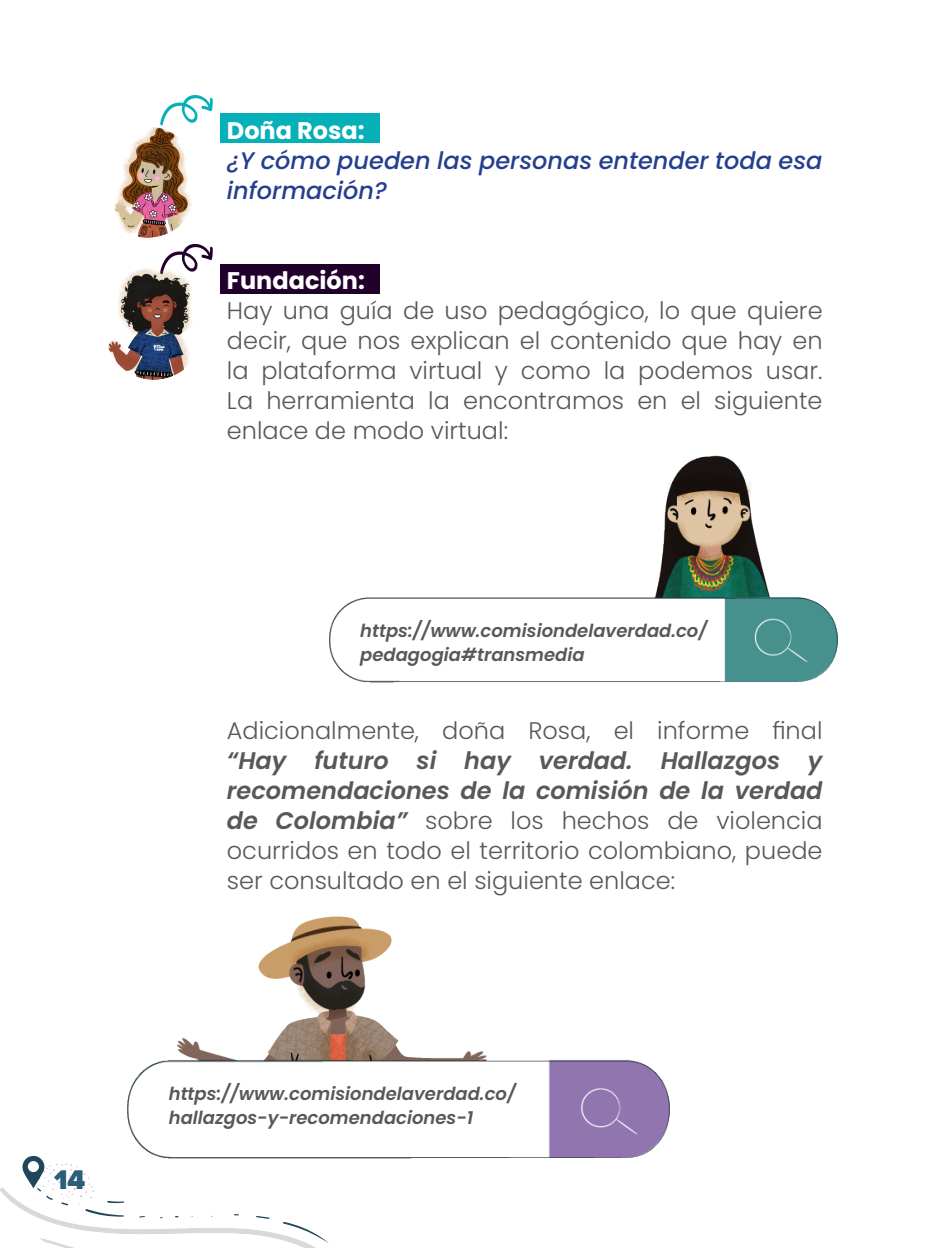
<style>
.page{position:relative;width:936px;height:1248px;background:#fff}
.page>*{position:absolute;margin:0;border:0;box-sizing:border-box;transform-origin:0 0}
.t1{font:900 28px "Proxima Nova";color:#2c5d79}
.t2{font:300 24px/30px "Poppins";color:#57585a;text-align:justify}
.t3{font:italic 500 24px/30px "Poppins";color:#253f8e}
.t4{font:700 24px "Poppins";color:#fff}
.t5{font:italic 600 18px/24px "Poppins";color:#57585a}
.s1{font-weight:600;font-style:italic}
</style>
<div class="page">
<svg style="left:0;top:1155px;width:336px;height:92px"></svg>
<img style="left:128px;top:916px;width:541px;height:242px">
<img style="left:329px;top:455px;width:508px;height:227px">
<div style="left:220px;top:264px;width:160px;height:29px;background:#21002b"></div>
<svg style="left:161px;top:244px;width:52px;height:23px"></svg>
<img style="left:108px;top:267px;width:90px;height:112px">
<div style="left:220px;top:113px;width:160px;height:30px;background:#05b0b8"></div>
<svg style="left:160px;top:95px;width:53px;height:31px"></svg>
<img style="left:114px;top:127px;width:78px;height:110px">
<p class="t1" style="left:54px;top:1163px;width:33px">14</p>
<p class="t4" style="left:227px;top:116px;width:139px">Doña Rosa:</p>
<p class="t3" style="left:227px;top:145px;width:597px">¿Y cómo pueden las personas entender toda esa información?</p>
<p class="t4" style="left:227px;top:266px;width:139px">Fundación:</p>
<p class="t2" style="left:227px;top:295px;width:597px">Hay una guía de uso pedagógico, lo que quiere decir, que nos explican el contenido que hay en la plataforma virtual y como la podemos usar.<br>La herramienta la encontramos en el siguiente enlace de modo virtual:</p>
<p class="t5" style="left:360px;top:619px;width:348px">https://www.comisiondelaverdad.co/ pedagogia#transmedia</p>
<p class="t2" style="left:227px;top:715px;width:597px">Adicionalmente, doña Rosa, el informe final <span class="s1">“Hay futuro si hay verdad. Hallazgos y recomendaciones de la comisión de la verdad de Colombia”</span> sobre los hechos de violencia ocurridos en todo el territorio colombiano, puede ser consultado en el siguiente enlace:</p>
<p class="t5" style="left:169px;top:1081px;width:348px">https://www.comisiondelaverdad.co/ hallazgos-y-recomendaciones-1</p>
</div>
